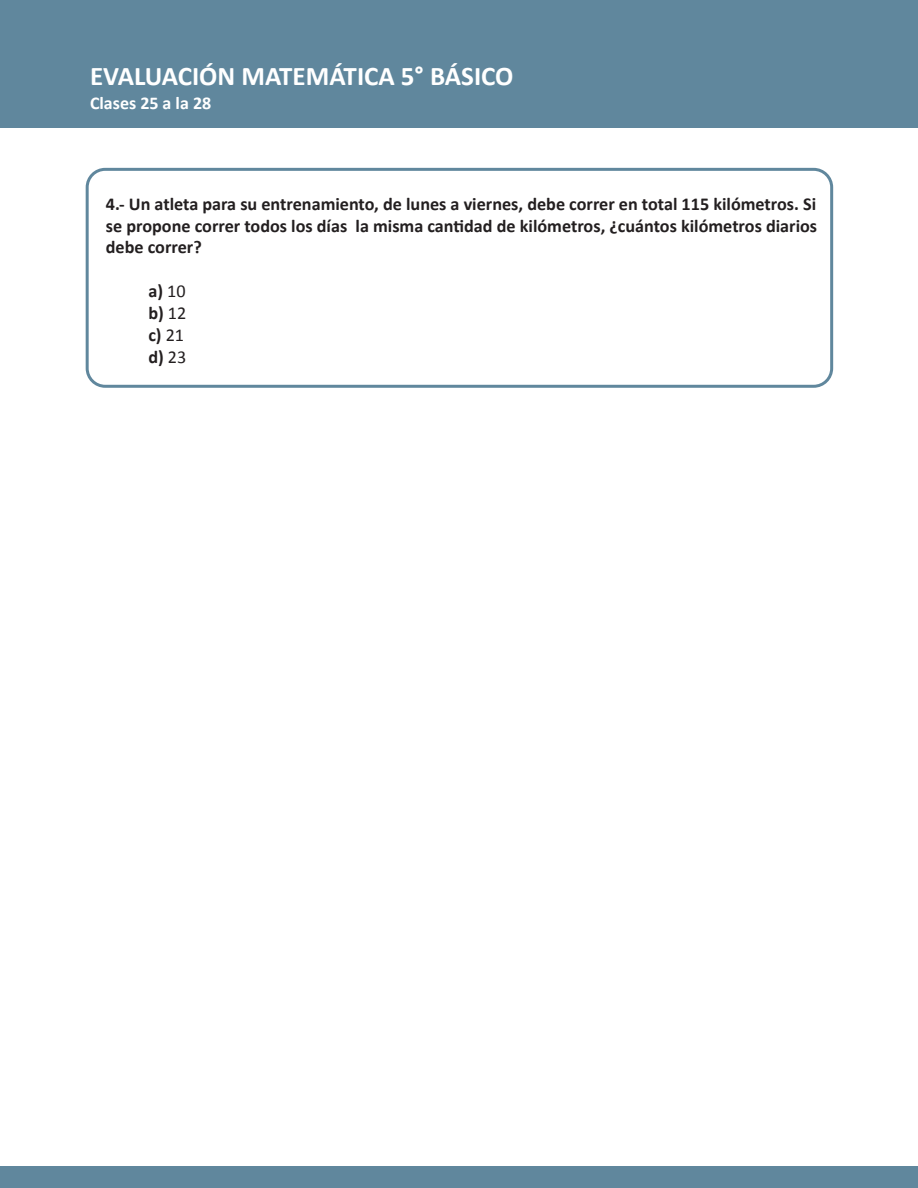
<style>
.page{position:relative;width:918px;height:1188px;background:#fff}
.page>*{position:absolute;margin:0;border:0;box-sizing:border-box;transform-origin:0 0}
.t1{font:700 27px "Calibri";color:#fff}
.t2{font:700 18.15px/21.8px "Calibri";color:#231f20;text-align:justify}
.t3{font:700 18px "Calibri";color:#fff}
.s1{font-weight:400}
</style>
<div class="page">
<div style="left:1px;top:0;width:917px;height:127px;background:#60879d"></div>
<div style="left:86px;top:168px;width:747px;height:220px;border:3px solid #60879d;border-radius:18px"></div>
<hr style="left:917px;top:88px;width:1px;height:42px;background:#60879d">
<div style="left:0;top:1167px;width:918px;height:21px;background:#60879d"></div>
<p class="t1" style="left:90px;top:57px;width:425px">EVALUACIÓN MATEMÁTICA 5° BÁSICO</p>
<p class="t3" style="left:90px;top:90px;width:123px">Clases 25 a la 28</p>
<p class="t2" style="left:106px;top:192px;width:713px">4.- Un atleta para su entrenamiento, de lunes a viernes, debe correr en total 115 kilómetros. Si se propone correr todos los días la misma cantidad de kilómetros, ¿cuántos kilómetros diarios debe correr?</p>
<p class="t2" style="left:148px;top:280px;width:39px">a) <span class="s1">10</span></p>
<p class="t2" style="left:148px;top:301px;width:39px">b) <span class="s1">12</span></p>
<p class="t2" style="left:148px;top:323px;width:37px">c) <span class="s1">21</span></p>
<p class="t2" style="left:148px;top:345px;width:39px">d) <span class="s1">23</span></p>
</div>
